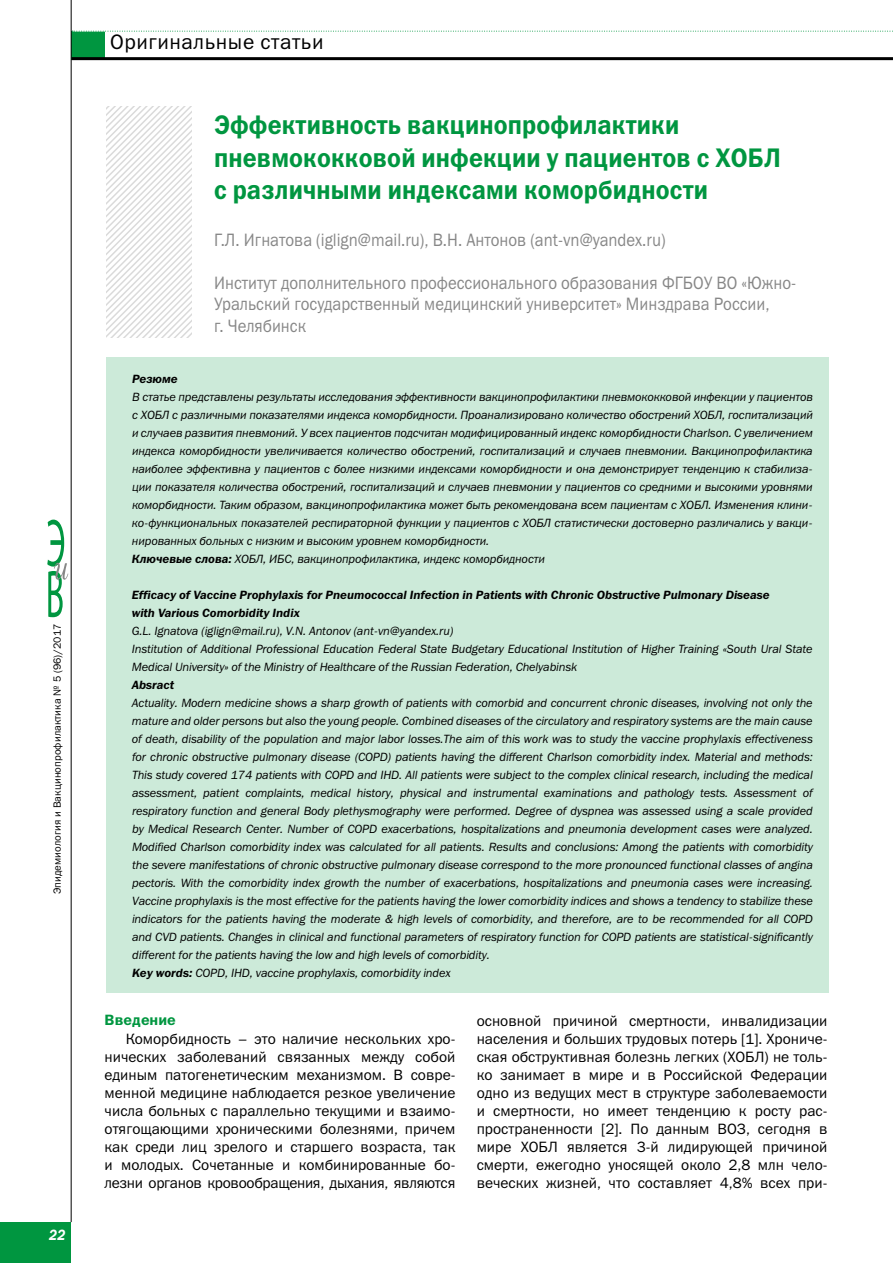
<style>
.page{position:relative;width:893px;height:1263px;background:#fff}
.page>*{position:absolute;margin:0;border:0;box-sizing:border-box;transform-origin:0 0}
.t1{font:27px/32.4px "Franklin Gothic Demi C";letter-spacing:.005em;color:#009640;scale:.9 1}
.t2{font:21px "Franklin Gothic Book C";letter-spacing:.025em;color:#000}
.t3{font:18px/21.6px "Franklin Gothic Book C";color:#878787;scale:.9 1}
.t4{font:15px/18px "Franklin Gothic Book C";color:#000;text-align:justify}
.t5{font:15px "Franklin Gothic Demi C";color:#009640}
.t6{font:italic 15px "Franklin Gothic Demi C";color:#fff;scale:.9 1}
.t7{font:italic 12px/18px "Franklin Gothic Book C";letter-spacing:-.01em;color:#000}
.t8{font:italic 12px/18px "Franklin Gothic Demi C";color:#000}
.t9{font:10.5px "Franklin Gothic Book C";letter-spacing:.005em;color:#000}
.s1{font-family:"Franklin Gothic Demi C"}
</style>
<div class="page">
<div style="left:0;top:1222px;width:71px;height:41px;background:#009640"></div>
<div style="left:71px;top:31px;width:34px;height:29px;background:#009640"></div>
<svg style="left:72px;top:31px;width:821px;height:1px"></svg>
<hr style="left:72px;top:57px;width:821px;height:3px;background:#000">
<svg style="left:47px;top:520px;width:21px;height:97px"></svg>
<hr style="left:71px;top:0;width:1px;height:1222px;background:#000">
<svg style="left:106px;top:106px;width:85px;height:232px"></svg>
<div style="left:106px;top:357px;width:723px;height:635px;background:#ccead9"></div>
<p class="t9" style="left:51px;top:894px;width:272px;rotate:-90deg">Эпидемиология и Вакцинопрофилактика № 5 (96)/2017</p>
<p class="t6" style="left:49px;top:1226px;width:20px">22</p>
<h2 class="t2" style="left:110px;top:31px;width:215px">Оригинальные статьи</h2>
<h1 class="t1" style="left:214px;top:108px;width:631px">Эффективность вакцинопрофилактики пневмококковой инфекции у пациентов с ХОБЛ с различными индексами коморбидности</h1>
<h3 class="t3" style="left:214px;top:228px;width:503px">Г.Л. Игнатова (iglign@mail.ru), В.Н. Антонов (ant-vn@yandex.ru)</h3>
<h3 class="t3" style="left:214px;top:272px;width:648px">Институт дополнительного профессионального образования ФГБОУ ВО «Южно-<br>Уральский государственный медицинский университет» Минздрава России,<br>г. Челябинск</h3>
<p class="t8" style="left:132px;top:370px;width:47px">Резюме</p>
<p class="t7" style="left:132px;top:388px;width:682px">В статье представлены результаты исследования эффективности вакцинопрофилактики пневмококковой инфекции у пациентов с ХОБЛ с различными показателями индекса коморбидности. Проанализировано количество обострений ХОБЛ, госпитализаций и случаев развития пневмоний. У всех пациентов подсчитан модифицированный индекс коморбидности Charlson. С увеличением индекса коморбидности увеличивается количество обострений, госпитализаций и случаев пневмонии. Вакцинопрофилактика наиболее эффективна у пациентов с более низкими индексами коморбидности и она демонстрирует тенденцию к стабилиза&shy;ции показателя количества обострений, госпитализаций и случаев пневмонии у пациентов со средними и высокими уровнями коморбидности. Таким образом, вакцинопрофилактика может быть рекомендована всем пациентам с ХОБЛ. Изменения клини&shy;ко-функциональных показателей респираторной функции у пациентов с ХОБЛ статистически достоверно различались у вакци&shy;нированных больных с низким и высоким уровнем коморбидности.<br><span class="s1">Ключевые слова:</span> ХОБЛ, ИБС, вакцинопрофилактика, индекс коморбидности</p>
<p class="t8" style="left:132px;top:586px;width:639px">Efficacy of Vaccine Prophylaxis for Pneumococcal Infection in Patients with Chronic Obstructive Pulmonary Disease with Various Comorbidity Indix</p>
<p class="t7" style="left:132px;top:622px;width:682px">G.L. Ignatova (iglign@mail.ru), V.N. Antonov (ant-vn@yandex.ru)<br>Institution of Additional Professional Education Federal State Budgetary Educational Institution of Higher Training «South Ural State<br>Medical University» of the Ministry of Healthcare of the Russian Federation, Chelyabinsk</p>
<p class="t8" style="left:132px;top:676px;width:44px">Absract</p>
<p class="t7" style="left:132px;top:694px;width:683px">Actuality. Modern medicine shows a sharp growth of patients with comorbid and concurrent chronic diseases, involving not only the mature and older persons but also the young people. Combined diseases of the circulatory and respiratory systems are the main cause of death, disability of the population and major labor losses.The aim of this work was to study the vaccine prophylaxis effectiveness for chronic obstructive pulmonary disease (COPD) patients having the different Charlson comorbidity index. Material and methods:<br>This study covered 174 patients with COPD and IHD. All patients were subject to the complex clinical research, including the medical assessment, patient complaints, medical history, physical and instrumental examinations and pathology tests. Assessment of respiratory function and general Body plethysmography were performed. Degree of dyspnea was assessed using a scale provided by Medical Research Center. Number of COPD exacerbations, hospitalizations and pneumonia development cases were analyzed.<br>Modified Charlson comorbidity index was calculated for all patients. Results and conclusions: Among the patients with comorbidity the severe manifestations of chronic obstructive pulmonary disease correspond to the more pronounced functional classes of angina pectoris. With the comorbidity index growth the number of exacerbations, hospitalizations and pneumonia cases were increasing.<br>Vaccine prophylaxis is the most effective for the patients having the lower comorbidity indices and shows a tendency to stabilize these indicators for the patients having the moderate &amp; high levels of comorbidity, and therefore, are to be recommended for all COPD and CVD patients. Changes in clinical and functional parameters of respiratory function for COPD patients are statistical-significantly different for the patients having the low and high levels of comorbidity.<br><span class="s1">Key words:</span> COPD, IHD, vaccine prophylaxis, comorbidity index</p>
<p class="t5" style="left:105px;top:1011px;width:73px">Введение</p>
<p class="t4" style="left:105px;top:1030px;width:352px;text-indent:21px">Коморбидность – это наличие нескольких хро&shy;нических заболеваний связанных между собой единым патогенетическим механизмом. В совре&shy;менной медицине наблюдается резкое увеличение числа больных с параллельно текущими и взаимо&shy;отягощающими хроническими болезнями, причем как среди лиц зрелого и старшего возраста, так и молодых. Сочетанные и комбинированные бо&shy;лезни органов кровообращения, дыхания, являются</p>
<p class="t4" style="left:477px;top:1012px;width:352px">основной причиной смертности, инвалидизации населения и больших трудовых потерь [1]. Хрониче&shy;ская обструктивная болезнь легких (ХОБЛ) не толь&shy;ко занимает в мире и в Российской Федерации одно из ведущих мест в структуре заболеваемости и смертности, но имеет тенденцию к росту рас&shy;пространенности [2]. По данным ВОЗ, сегодня в мире ХОБЛ является 3-й лидирующей причиной смерти, ежегодно уносящей около 2,8 млн чело&shy;веческих жизней, что составляет 4,8% всех при-</p>
</div>
